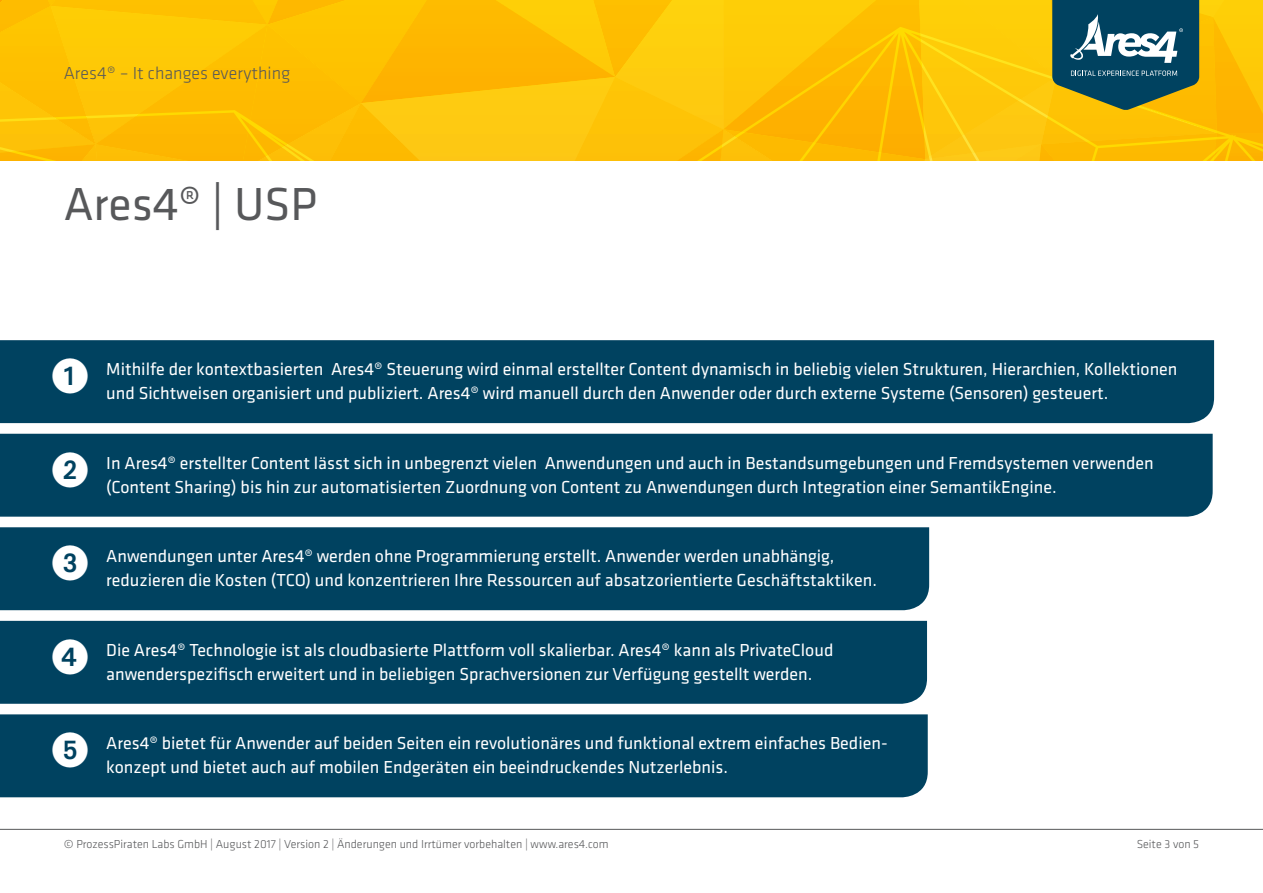
<style>
.page{position:relative;width:1263px;height:893px;background:#fff}
.page>*{position:absolute;margin:0;border:0;box-sizing:border-box;transform-origin:0 0}
.t1{font:48px "Klavika";color:#57585a}
.t2{font:36px "European Pi One";color:#fff}
.t3{font:18px/24px "Klavika";color:#fff}
.t4{font:300 18px "Klavika";color:#57585a}
.t5{font:300 12px "Klavika";color:#57585a}
</style>
<div class="page">
<svg style="left:0;top:0;width:1263px;height:160px"></svg>
<hr style="left:0;top:829px;width:1263px;height:1px;background:#57585a">
<div style="left:0;top:340px;width:1214px;height:83px;background:#004260"></div>
<div style="left:0;top:434px;width:1213px;height:83px;background:#004260"></div>
<div style="left:0;top:527px;width:929px;height:83px;background:#004260"></div>
<div style="left:0;top:621px;width:927px;height:83px;background:#004260"></div>
<div style="left:0;top:714px;width:928px;height:83px;background:#004260"></div>
<div style="left:50px;top:355px;width:41px;height:42px;background:#004260"></div>
<div style="left:50px;top:449px;width:41px;height:41px;background:#004260"></div>
<div style="left:50px;top:542px;width:41px;height:42px;background:#004260"></div>
<div style="left:50px;top:636px;width:41px;height:41px;background:#004260"></div>
<div style="left:50px;top:730px;width:41px;height:41px;background:#004260"></div>
<p class="t4" style="left:64px;top:64px;width:228px">Ares4® – It changes everything</p>
<h1 class="t1" style="left:64px;top:178px;width:255px">Ares4® | USP</h1>
<h2 class="t2" style="left:52px;top:356px;width:37px">1</h2>
<h2 class="t2" style="left:52px;top:449px;width:37px">2</h2>
<p class="t3" style="left:106px;top:357px;width:1073px">Mithilfe der kontextbasierten Ares4® Steuerung wird einmal erstellter Content dynamisch in beliebig vielen Strukturen, Hierarchien, Kollektionen und Sichtweisen organisiert und publiziert. Ares4® wird manuell durch den Anwender oder durch externe Systeme (Sensoren) gesteuert.</p>
<p class="t3" style="left:106px;top:451px;width:1049px">In Ares4® erstellter Content lässt sich in unbegrenzt vielen Anwendungen und auch in Bestandsumgebungen und Fremdsystemen verwenden (Content Sharing) bis hin zur automatisierten Zuordnung von Content zu Anwendungen durch Integration einer SemantikEngine.</p>
<h2 class="t2" style="left:52px;top:543px;width:37px">3</h2>
<p class="t3" style="left:106px;top:544px;width:772px">Anwendungen unter Ares4® werden ohne Programmierung erstellt. Anwender werden unabhängig, reduzieren die Kosten (TCO) und konzentrieren Ihre Ressourcen auf absatzorientierte Geschäftstaktiken.</p>
<h2 class="t2" style="left:52px;top:637px;width:37px">4</h2>
<p class="t3" style="left:106px;top:638px;width:729px">Die Ares4® Technologie ist als cloudbasierte Plattform voll skalierbar. Ares4® kann als PrivateCloud anwenderspezifisch erweitert und in beliebigen Sprachversionen zur Verfügung gestellt werden.</p>
<h2 class="t2" style="left:52px;top:730px;width:37px">5</h2>
<p class="t3" style="left:106px;top:731px;width:783px">Ares4® bietet für Anwender auf beiden Seiten ein revolutionäres und funktional extrem einfaches Bedien&shy;konzept und bietet auch auf mobilen Endgeräten ein beeindruckendes Nutzerlebnis.</p>
<p class="t5" style="left:64px;top:837px;width:546px">© ProzessPiraten Labs GmbH | August 2017 | Version 2 | Änderungen und Irrtümer vorbehalten | www.ares4.com</p>
<p class="t5" style="left:1137px;top:837px;width:64px">Seite 3 von 5</p>
</div>
